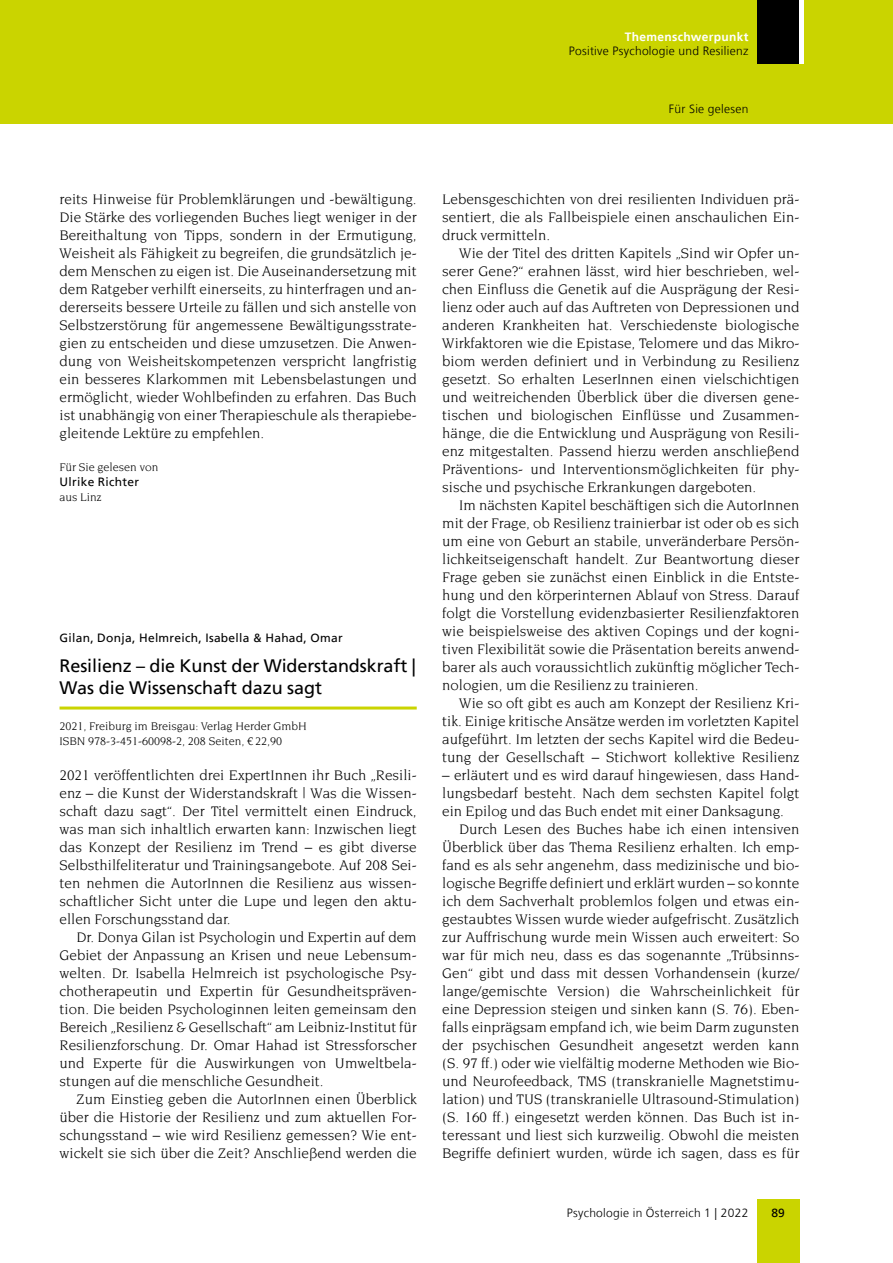
<style>
.page{position:relative;width:893px;height:1263px;background:#fff}
.page>*{position:absolute;margin:0;border:0;box-sizing:border-box;transform-origin:0 0}
.t1{font:18px/21.6px "Frutiger LT";letter-spacing:-.005em;color:#000}
.t2{font:15px/18px "Novarese Std";color:#000;text-align:justify}
.t3{font:12px/15px "Novarese Std";color:#000}
.t4{font:300 12px "Frutiger LT";letter-spacing:.025em;color:#000}
.t5{font:12px "Frutiger LT";letter-spacing:.025em;color:#000}
.t6{font:700 12px "Frutiger LT";letter-spacing:.025em;color:#fff}
</style>
<div class="page">
<div style="left:0;top:0;width:893px;height:123px;background:#cad400"></div>
<div style="left:757px;top:1199px;width:42px;height:64px;background:#cad400"></div>
<div style="left:757px;top:0;width:42px;height:64px;background:#000"></div>
<div style="left:799px;top:0;width:5px;height:64px;background:#fff"></div>
<hr style="left:60px;top:706px;width:357px;height:3px;background:#cad400">
<p class="t6" style="left:625px;top:30px;width:125px">Themenschwerpunkt</p>
<p class="t4" style="left:569px;top:44px;width:181px">Positive Psychologie und Resilienz</p>
<p class="t4" style="left:669px;top:102px;width:81px">Für Sie gelesen</p>
<p class="t2" style="left:60px;top:190px;width:359px">reits Hinweise für Problemklärungen und -bewältigung.<br>Die Stärke des vorliegenden Buches liegt weniger in der Bereithaltung von Tipps, sondern in der Ermutigung, Weisheit als Fähigkeit zu begreifen, die grundsätzlich je&shy;dem Menschen zu eigen ist. Die Auseinandersetzung mit dem Ratgeber verhilft einerseits, zu hinterfragen und an&shy;dererseits bessere Urteile zu fällen und sich anstelle von Selbstzerstörung für angemessene Bewältigungsstrate&shy;gien zu entscheiden und diese umzusetzen. Die Anwen&shy;dung von Weisheitskompetenzen verspricht langfristig ein besseres Klarkommen mit Lebensbelastungen und ermöglicht, wieder Wohlbefinden zu erfahren. Das Buch ist unabhängig von einer Therapieschule als therapiebe&shy;gleitende Lektüre zu empfehlen.</p>
<p class="t3" style="left:60px;top:460px;width:100px">Für Sie gelesen von</p>
<p class="t5" style="left:60px;top:475px;width:81px">Ulrike Richter</p>
<p class="t3" style="left:60px;top:490px;width:44px">aus Linz</p>
<p class="t5" style="left:60px;top:630px;width:285px">Gilan, Donja, Helmreich, Isabella &amp; Hahad, Omar</p>
<p class="t1" style="left:60px;top:655px;width:358px">Resilienz – die Kunst der Widerstandskraft |<br>Was die Wissenschaft dazu sagt</p>
<p class="t3" style="left:60px;top:718px;width:249px">2021, Freiburg im Breisgau: Verlag Herder GmbH<br>ISBN 978-3-451-60098-2, 208 Seiten, € 22,90</p>
<p class="t2" style="left:60px;top:766px;width:359px">2021 veröffentlichten drei ExpertInnen ihr Buch „Resili&shy;enz – die Kunst der Widerstandskraft | Was die Wissen&shy;schaft dazu sagt“. Der Titel vermittelt einen Eindruck, was man sich inhaltlich erwarten kann: Inzwischen liegt das Konzept der Resilienz im Trend – es gibt diverse Selbsthilfeliteratur und Trainingsangebote. Auf 208 Sei&shy;ten nehmen die AutorInnen die Resilienz aus wissen&shy;schaftlicher Sicht unter die Lupe und legen den aktu&shy;ellen Forschungsstand dar.</p>
<p class="t2" style="left:60px;top:928px;width:359px;text-indent:17px">Dr. Donya Gilan ist Psychologin und Expertin auf dem Gebiet der Anpassung an Krisen und neue Lebensum&shy;welten. Dr. Isabella Helmreich ist psychologische Psy&shy;chotherapeutin und Expertin für Gesundheitspräven&shy;tion. Die beiden Psychologinnen leiten gemeinsam den Bereich „Resilienz &amp; Gesellschaft“ am Leibniz-Institut für Resilienzforschung. Dr. Omar Hahad ist Stressforscher und Experte für die Auswirkungen von Umweltbela&shy;stungen auf die menschliche Gesundheit.</p>
<p class="t2" style="left:60px;top:1090px;width:359px;text-indent:17px">Zum Einstieg geben die AutorInnen einen Überblick über die Historie der Resilienz und zum aktuellen For&shy;schungsstand – wie wird Resilienz gemessen? Wie ent&shy;wickelt sie sich über die Zeit? Anschließend werden die</p>
<p class="t2" style="left:442px;top:190px;width:359px">Lebensgeschichten von drei resilienten Individuen prä&shy;sentiert, die als Fallbeispiele einen anschaulichen Ein&shy;druck vermitteln.</p>
<p class="t2" style="left:442px;top:244px;width:359px;text-indent:17px">Wie der Titel des dritten Kapitels „Sind wir Opfer un&shy;serer Gene?“ erahnen lässt, wird hier beschrieben, wel&shy;chen Einfluss die Genetik auf die Ausprägung der Resi&shy;lienz oder auch auf das Auftreten von Depressionen und anderen Krankheiten hat. Verschiedenste biologische Wirkfaktoren wie die Epistase, Telomere und das Mikro&shy;biom werden definiert und in Verbindung zu Resilienz gesetzt. So erhalten LeserInnen einen vielschichtigen und weitreichenden Überblick über die diversen gene&shy;tischen und biologischen Einflüsse und Zusammen&shy;hänge, die die Entwicklung und Ausprägung von Resili&shy;enz mitgestalten. Passend hierzu werden anschließend Präventions- und Interventionsmöglichkeiten für phy&shy;sische und psychische Erkrankungen dargeboten.</p>
<p class="t2" style="left:442px;top:496px;width:359px;text-indent:17px">Im nächsten Kapitel beschäftigen sich die AutorInnen mit der Frage, ob Resilienz trainierbar ist oder ob es sich um eine von Geburt an stabile, unveränderbare Persön&shy;lichkeitseigenschaft handelt. Zur Beantwortung dieser Frage geben sie zunächst einen Einblick in die Entste&shy;hung und den körperinternen Ablauf von Stress. Darauf folgt die Vorstellung evidenzbasierter Resilienzfaktoren wie beispielsweise des aktiven Copings und der kogni&shy;tiven Flexibilität sowie die Präsentation bereits anwend&shy;barer als auch voraussichtlich zukünftig möglicher Tech&shy;nologien, um die Resilienz zu trainieren.</p>
<p class="t2" style="left:442px;top:694px;width:359px;text-indent:17px">Wie so oft gibt es auch am Konzept der Resilienz Kri&shy;tik. Einige kritische Ansätze werden im vorletzten Kapitel aufgeführt. Im letzten der sechs Kapitel wird die Bedeu&shy;tung der Gesellschaft – Stichwort kollektive Resilienz</p>
<p class="t2" style="left:442px;top:766px;width:359px">– erläutert und es wird darauf hingewiesen, dass Hand&shy;lungsbedarf besteht. Nach dem sechsten Kapitel folgt ein Epilog und das Buch endet mit einer Danksagung.</p>
<p class="t2" style="left:442px;top:820px;width:359px;text-indent:17px">Durch Lesen des Buches habe ich einen intensiven Überblick über das Thema Resilienz erhalten. Ich emp&shy;fand es als sehr angenehm, dass medizinische und bio&shy;logische Begriffe definiert und erklärt wurden – so konnte ich dem Sachverhalt problemlos folgen und etwas ein&shy;gestaubtes Wissen wurde wieder aufgefrischt. Zusätzlich zur Auffrischung wurde mein Wissen auch erweitert: So war für mich neu, dass es das sogenannte „Trübsinns-Gen“ gibt und dass mit dessen Vorhandensein (kurze/ lange/gemischte Version) die Wahrscheinlichkeit für eine Depression steigen und sinken kann (S. 76). Eben&shy;falls einprägsam empfand ich, wie beim Darm zugunsten der psychischen Gesundheit angesetzt werden kann (S. 97 ff.) oder wie vielfältig moderne Methoden wie Bio&shy;und Neurofeedback, TMS (transkranielle Magnetstimu&shy;lation) und TUS (transkranielle Ultrasound-Stimulation) (S. 160 ff.) eingesetzt werden können. Das Buch ist in&shy;teressant und liest sich kurzweilig. Obwohl die meisten Begriffe definiert wurden, würde ich sagen, dass es für</p>
<p class="t4" style="left:567px;top:1206px;width:183px">Psychologie in Österreich 1 | 2022</p>
<p class="t5" style="left:771px;top:1205px;width:15px">89</p>
</div>
